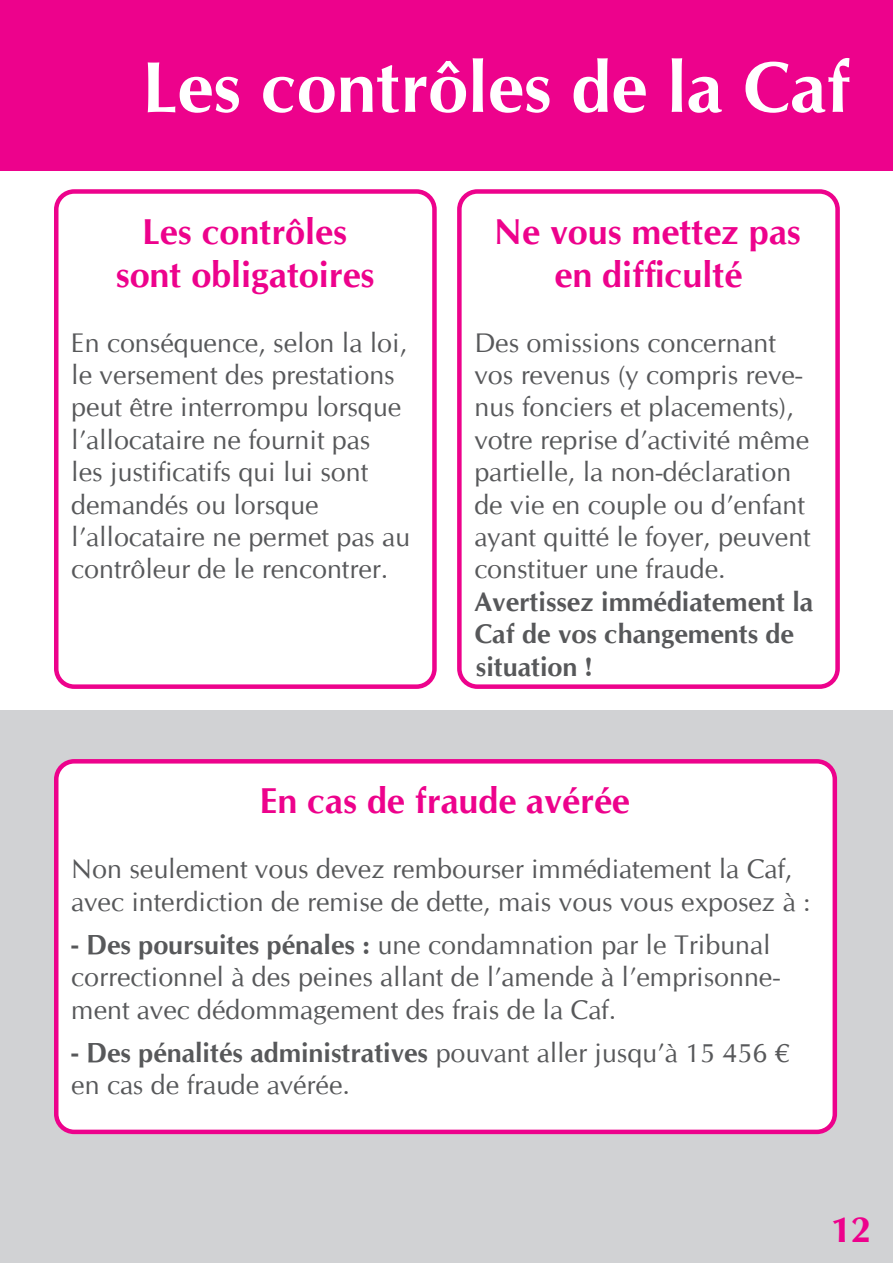
<style>
.page{position:relative;width:893px;height:1263px;background:#fff}
.page>*{position:absolute;margin:0;border:0;box-sizing:border-box;transform-origin:0 0}
.t1{font:700 72px "CG Omega";color:#fff}
.t2{font:700 36px/43.2px "CG Omega";color:#ed028c;text-align:center}
.t3{font:700 36px "CG Omega";color:#ed028c;scale:1.04 1}
.t4{font:27px/32.4px "CG Omega";color:#57585a}
.t5{font:700 27px/32.4px "CG Omega";color:#57585a}
.s1{font-weight:700}
</style>
<div class="page">
<div style="left:1px;top:710px;width:892px;height:553px;background:#d1d2d4"></div>
<div style="left:0;top:0;width:893px;height:170px;background:#ed028c"></div>
<div style="left:54px;top:189px;width:383px;height:500px;border:4px solid #ed028c;border-radius:18px"></div>
<div style="left:457px;top:189px;width:383px;height:500px;border:4px solid #ed028c;border-radius:18px"></div>
<div style="left:56px;top:761px;width:779px;height:371px;background:#fff;border-radius:18px"></div>
<div style="left:54px;top:759px;width:783px;height:375px;border:4px solid #ed028c;border-radius:18px"></div>
<h1 class="t1" style="left:141px;top:42px;width:710px">Les contrôles de la Caf</h1>
<h2 class="t2" style="left:116px;top:210px;width:260px">Les contrôles sont obligatoires</h2>
<p class="t4" style="left:71px;top:327px;width:340px">En conséquence, selon la loi, le versement des prestations peut être interrompu lorsque l’allocataire ne fournit pas<br>les justificatifs qui lui sont demandés ou lorsque l’allocataire ne permet pas au contrôleur de le rencontrer.</p>
<h2 class="t2" style="left:494px;top:210px;width:308px">Ne vous mettez pas en difficulté</h2>
<p class="t4" style="left:474px;top:327px;width:338px">Des omissions concernant vos revenus (y compris reve&shy;nus fonciers et placements), votre reprise d’activité même partielle, la non-déclaration de vie en couple ou d’enfant ayant quitté le foyer, peuvent constituer une fraude.</p>
<p class="t5" style="left:474px;top:585px;width:340px">Avertissez immédiatement la<br>Caf de vos changements de situation !</p>
<h2 class="t2" style="left:260px;top:779px;width:372px">En cas de fraude avérée</h2>
<p class="t4" style="left:71px;top:853px;width:741px">Non seulement vous devez rembourser immédiatement la Caf, avec interdiction de remise de dette, mais vous vous exposez à :</p>
<p class="t4" style="left:71px;top:929px;width:710px"><span class="s1">- Des poursuites pénales :</span> une condamnation par le Tribunal correctionnel à des peines allant de l’amende à l’emprisonne&shy;ment avec dédommagement des frais de la Caf.</p>
<p class="t4" style="left:71px;top:1037px;width:720px"><span class="s1">- Des pénalités administratives</span> pouvant aller jusqu’à 15 456 € en cas de fraude avérée.</p>
<h2 class="t3" style="left:830px;top:1207px;width:42px">12</h2>
</div>
